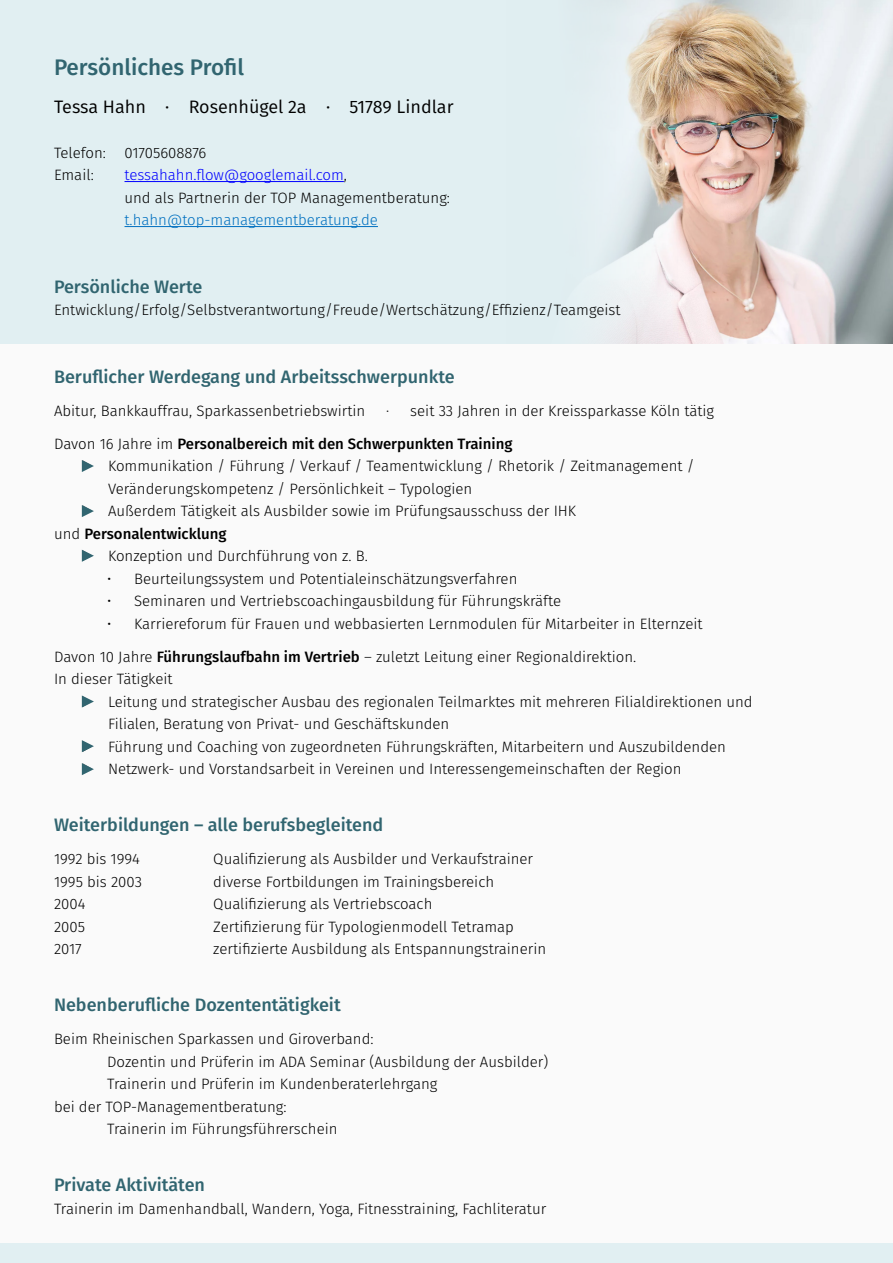
<style>
.page{position:relative;width:893px;height:1263px;background:#fff}
.page>*{position:absolute;margin:0;border:0;box-sizing:border-box;transform-origin:0 0}
.t1{font:500 22.5px "Fira Sans";color:#316570}
.t2{font:500 18px "Fira Sans";color:#316570}
.t3{font:18px "Fira Sans";color:#000}
.t4{font:300 15px/22.5px "Fira Sans";color:#000}
.t5{font:500 15px "Fira Sans";color:#000}
.t6{font:300 15px "Fira Sans";color:#0070c0}
.s1{color:#00f}
.s2{font-weight:300}
.s3{font-weight:500}
</style>
<div class="page">
<div style="left:0;top:0;width:893px;height:460px;background:#e1eff2"></div>
<img style="left:603px;top:0;width:290px;height:344px">
<div style="left:0;top:344px;width:893px;height:919px;background:#fafafa"></div>
<hr style="left:124px;top:181px;width:220px;height:1px;background:#00f">
<hr style="left:124px;top:226px;width:254px;height:1px;background:#0070c0">
<div style="left:0;top:1244px;width:893px;height:19px;background:#e1eff2"></div>
<svg style="left:82px;top:460px;width:12px;height:12px"></svg>
<svg style="left:82px;top:505px;width:12px;height:12px"></svg>
<svg style="left:82px;top:550px;width:12px;height:12px"></svg>
<svg style="left:82px;top:695px;width:12px;height:13px"></svg>
<svg style="left:82px;top:740px;width:12px;height:12px"></svg>
<svg style="left:82px;top:763px;width:12px;height:12px"></svg>
<h1 class="t1" style="left:54px;top:49px;width:192px">Persönliches Profil</h1>
<p class="t3" style="left:54px;top:93px;width:401px">Tessa Hahn · Rosenhügel 2a · 51789 Lindlar</p>
<p class="t4" style="left:54px;top:141px;width:154px">Telefon: 01705608876<br>Email:</p>
<p class="t4" style="left:124px;top:163px;width:327px"><span class="s1">tessahahn.flow@googlemail.com</span>,<br>und als Partnerin der TOP Managementberatung:</p>
<p class="t6" style="left:124px;top:209px;width:255px">t.hahn@top-managementberatung.de</p>
<p class="t2" style="left:54px;top:272px;width:150px">Persönliche Werte</p>
<p class="t4" style="left:54px;top:298px;width:568px">Entwicklung/Erfolg/Selbstverantwortung/Freude/Wertschätzung/Effizienz/Teamgeist</p>
<p class="t2" style="left:54px;top:362px;width:402px">Beruflicher Werdegang und Arbeitsschwerpunkte</p>
<p class="t4" style="left:54px;top:399px;width:313px">Abitur, Bankkauffrau, Sparkassenbetriebswirtin</p>
<p class="t4" style="left:386px;top:399px;width:329px">· seit 33 Jahren in der Kreissparkasse Köln tätig</p>
<p class="t5" style="left:54px;top:431px;width:460px"><span class="s2">Davon 16 Jahre im</span> Personalbereich mit den Schwerpunkten Training</p>
<p class="t4" style="left:108px;top:454px;width:588px;text-indent:-27px">➢ Kommunikation / Führung / Verkauf / Teamentwicklung / Rhetorik / Zeitmanagement /<br>Veränderungskompetenz / Persönlichkeit – Typologien</p>
<p class="t4" style="left:54px;top:499px;width:524px;text-indent:27px">➢ Außerdem Tätigkeit als Ausbilder sowie im Prüfungsausschuss der IHK und <span class="s3">Personalentwicklung</span></p>
<p class="t4" style="left:81px;top:544px;width:288px">➢ Konzeption und Durchführung von z. B.</p>
<p class="t4" style="left:107px;top:567px;width:412px">• Beurteilungssystem und Potentialeinschätzungsverfahren</p>
<p class="t4" style="left:107px;top:589px;width:455px">• Seminaren und Vertriebscoachingausbildung für Führungskräfte</p>
<p class="t4" style="left:107px;top:612px;width:597px">• Karriereforum für Frauen und webbasierten Lernmodulen für Mitarbeiter in Elternzeit</p>
<p class="t4" style="left:54px;top:645px;width:584px">Davon 10 Jahre <span class="s3">Führungslaufbahn im Vertrieb</span> – zuletzt Leitung einer Regionaldirektion.<br>In dieser Tätigkeit</p>
<p class="t4" style="left:108px;top:690px;width:646px;text-indent:-27px">➢ Leitung und strategischer Ausbau des regionalen Teilmarktes mit mehreren Filialdirektionen und<br>Filialen, Beratung von Privat- und Geschäftskunden</p>
<p class="t4" style="left:81px;top:735px;width:646px">➢ Führung und Coaching von zugeordneten Führungskräften, Mitarbeitern und Auszubildenden</p>
<p class="t4" style="left:81px;top:757px;width:602px">➢ Netzwerk- und Vorstandsarbeit in Vereinen und Interessengemeinschaften der Region</p>
<p class="t2" style="left:54px;top:810px;width:331px">Weiterbildungen – alle berufsbegleitend</p>
<p class="t4" style="left:54px;top:847px;width:88px">1992 bis 1994</p>
<p class="t4" style="left:213px;top:847px;width:321px">Qualifizierung als Ausbilder und Verkaufstrainer</p>
<p class="t4" style="left:54px;top:870px;width:89px">1995 bis 2003</p>
<p class="t4" style="left:213px;top:870px;width:282px">diverse Fortbildungen im Trainingsbereich</p>
<p class="t4" style="left:54px;top:892px;width:33px">2004</p>
<p class="t4" style="left:213px;top:892px;width:221px">Qualifizierung als Vertriebscoach</p>
<p class="t4" style="left:54px;top:915px;width:32px">2005</p>
<p class="t4" style="left:213px;top:915px;width:302px">Zertifizierung für Typologienmodell Tetramap</p>
<p class="t4" style="left:54px;top:937px;width:29px">2017</p>
<p class="t4" style="left:213px;top:937px;width:334px">zertifizierte Ausbildung als Entspannungstrainerin</p>
<p class="t2" style="left:54px;top:990px;width:288px">Nebenberufliche Dozententätigkeit</p>
<p class="t4" style="left:54px;top:1027px;width:321px">Beim Rheinischen Sparkassen und Giroverband:</p>
<p class="t4" style="left:107px;top:1050px;width:443px">Dozentin und Prüferin im ADA Seminar (Ausbildung der Ausbilder)</p>
<p class="t4" style="left:107px;top:1072px;width:332px">Trainerin und Prüferin im Kundenberaterlehrgang</p>
<p class="t4" style="left:54px;top:1095px;width:234px">bei der TOP-Managementberatung:</p>
<p class="t4" style="left:107px;top:1117px;width:232px">Trainerin im Führungsführerschein</p>
<p class="t2" style="left:54px;top:1170px;width:153px">Private Aktivitäten</p>
<p class="t4" style="left:54px;top:1197px;width:494px">Trainerin im Damenhandball, Wandern, Yoga, Fitnesstraining, Fachliteratur</p>
</div>
